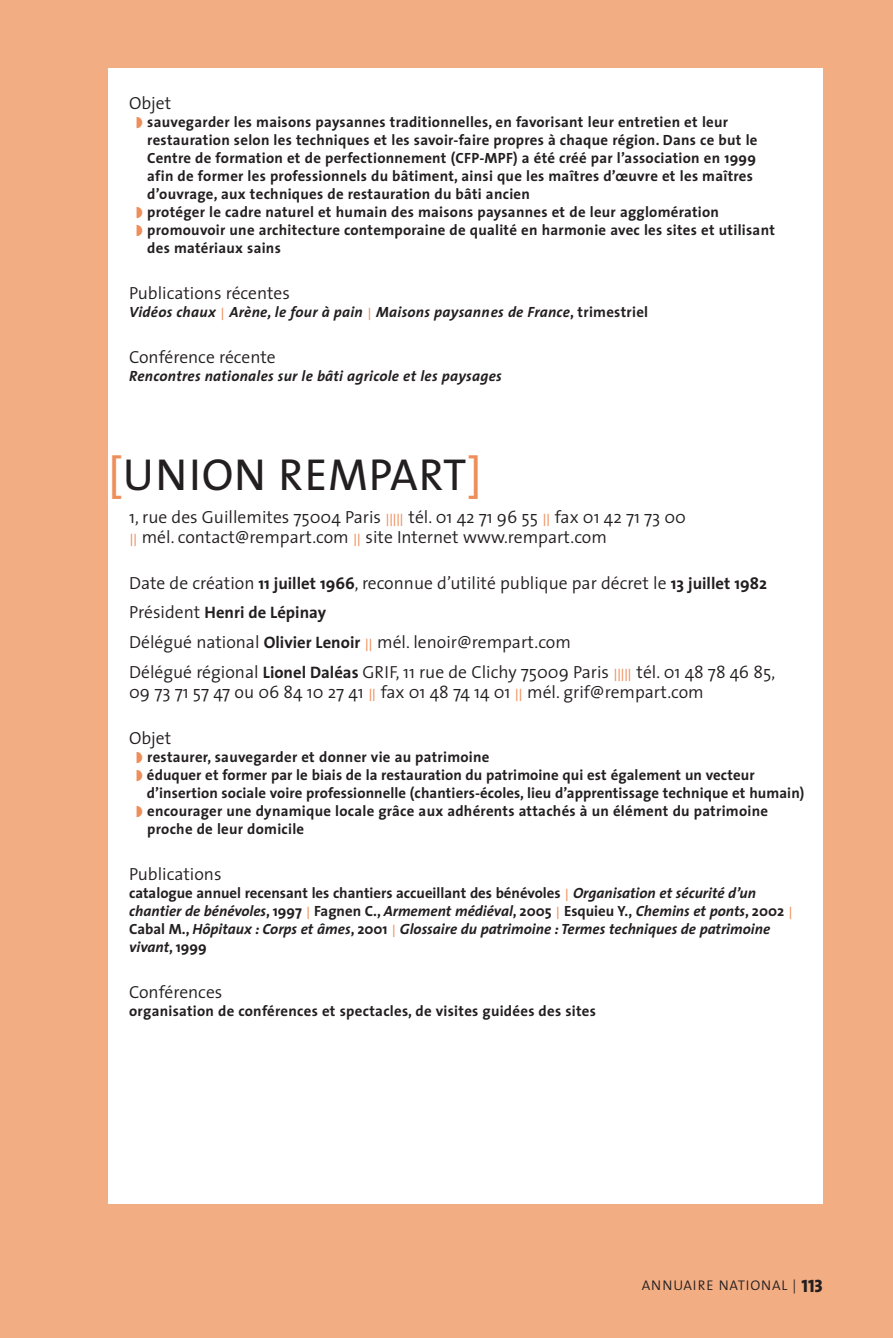
<style>
.page{position:relative;width:893px;height:1338px;background:#f3ad83}
.page>*{position:absolute;margin:0;border:0;box-sizing:border-box;transform-origin:0 0}
.t1{font:45px "The Sans";letter-spacing:.02em;color:#231f20}
.t2{font:300 17.55px/20.2px "The Sans";color:#231f20}
.t3{font:700 16.65px "The Sans";color:#231f20}
.t4{font:700 14.85px/18px "The Sans";letter-spacing:.02em;color:#231f20}
.t5{font:italic 700 14.85px/18px "The Sans";color:#231f20}
.t6{font:italic 700 14.85px "The Sans";letter-spacing:.02em;color:#231f20}
.t7{font:300 13.95px "The Sans";letter-spacing:.06em;color:#231f20}
.s1{font-weight:300;font-style:normal;font-size:12.38px;color:#ee8e5a}
.s2{font-style:normal}
.s3{color:#ee8e5a}
.s4{font-size:12.38px;color:#ee8e5a}
.s5{font-weight:700;font-size:16.65px}
.s6{font-weight:300;font-size:17.55px}
.s7{font-family:"The Sans Extra Bold Caps";font-weight:400;font-size:18px}
</style>
<div class="page">
<div style="left:108px;top:68px;width:715px;height:1136px;background:#fff"></div>
<p class="t2" style="left:129px;top:95px;width:44px">Objet</p>
<p class="t4" style="left:147px;top:114px;width:629px">sauvegarder les maisons paysannes traditionnelles, en favorisant leur entretien et leur restauration selon les techniques et les savoir-faire propres à chaque région. Dans ce but le Centre de formation et de perfectionnement (CFP-MPF) a été créé par l’association en 1999 afin de former les professionnels du bâtiment, ainsi que les maîtres d’œuvre et les maîtres d’ouvrage, aux techniques de restauration du bâti ancien<br>protéger le cadre naturel et humain des maisons paysannes et de leur agglomération promouvoir une architecture contemporaine de qualité en harmonie avec les sites et utilisant des matériaux sains</p>
<p class="t2" style="left:129px;top:285px;width:162px">Publications récentes</p>
<p class="t6" style="left:129px;top:305px;width:520px">Vidéos chaux <span class="s1">|</span> Arène, le four à pain <span class="s1">|</span> Maisons paysannes de France<span class="s2">, trimestriel</span></p>
<p class="t2" style="left:129px;top:349px;width:148px">Conférence récente</p>
<p class="t6" style="left:129px;top:368px;width:374px">Rencontres nationales sur le bâti agricole et les paysages</p>
<h1 class="t1" style="left:108px;top:448px;width:375px"><span class="s3">[</span>UNION REMPART<span class="s3">]</span></h1>
<p class="t2" style="left:129px;top:508px;width:558px">1, rue des Guillemites 75004 Paris <span class="s4">|||||</span> tél. 01 42 71 96 55 <span class="s4">||</span> fax 01 42 71 73 00 <span class="s4">||</span> mél. contact@rempart.com <span class="s4">||</span> site Internet www.rempart.com</p>
<p class="t2" style="left:129px;top:574px;width:639px">Date de création <span class="s5">11 juillet 1966</span>, reconnue d’utilité publique par décret le <span class="s5">13 juillet 1982</span></p>
<p class="t3" style="left:129px;top:604px;width:198px"><span class="s6">Président</span> Henri de Lépinay</p>
<p class="t2" style="left:129px;top:629px;width:648px;line-height:29.9px">Délégué national <span class="s5">Olivier Lenoir</span> <span class="s4">||</span> mél. lenoir@rempart.com<br>Délégué régional <span class="s5">Lionel Daléas</span> GRIF, 11 rue de Clichy 75009 Paris <span class="s4">|||||</span> tél. 01 48 78 46 85,</p>
<p class="t2" style="left:129px;top:684px;width:576px">09 73 71 57 47 ou 06 84 10 27 41 <span class="s4">||</span> fax 01 48 74 14 01 <span class="s4">||</span> mél. grif@rempart.com</p>
<p class="t2" style="left:129px;top:730px;width:44px">Objet</p>
<p class="t4" style="left:147px;top:749px;width:659px">restaurer, sauvegarder et donner vie au patrimoine<br>éduquer et former par le biais de la restauration du patrimoine qui est également un vecteur d’insertion sociale voire professionnelle (chantiers-écoles, lieu d’apprentissage technique et humain) encourager une dynamique locale grâce aux adhérents attachés à un élément du patrimoine proche de leur domicile</p>
<p class="t2" style="left:129px;top:866px;width:94px">Publications</p>
<p class="t5" style="left:129px;top:884px;width:665px"><span class="s2">catalogue annuel recensant les chantiers accueillant des bénévoles</span> <span class="s1">|</span> Organisation et sécurité d’un chantier de bénévoles<span class="s2">, 1997</span> <span class="s1">|</span> <span class="s2">Fagnen C.,</span> Armement médiéval<span class="s2">, 2005</span> <span class="s1">|</span> <span class="s2">Esquieu Y.,</span> Chemins et ponts<span class="s2">, 2002</span> <span class="s1">| </span><span class="s2">Cabal M.,</span> Hôpitaux : Corps et âmes<span class="s2">, 2001</span> <span class="s1">|</span> Glossaire du patrimoine : Termes techniques de patrimoine vivant<span class="s2">, 1999</span></p>
<p class="t2" style="left:129px;top:983px;width:95px">Conférences</p>
<p class="t4" style="left:129px;top:1002px;width:468px">organisation de conférences et spectacles, de visites guidées des sites</p>
<p class="t7" style="left:642px;top:1280px;width:183px">ANNUAIRE NATIONAL | <span class="s7">113</span></p>
</div>
